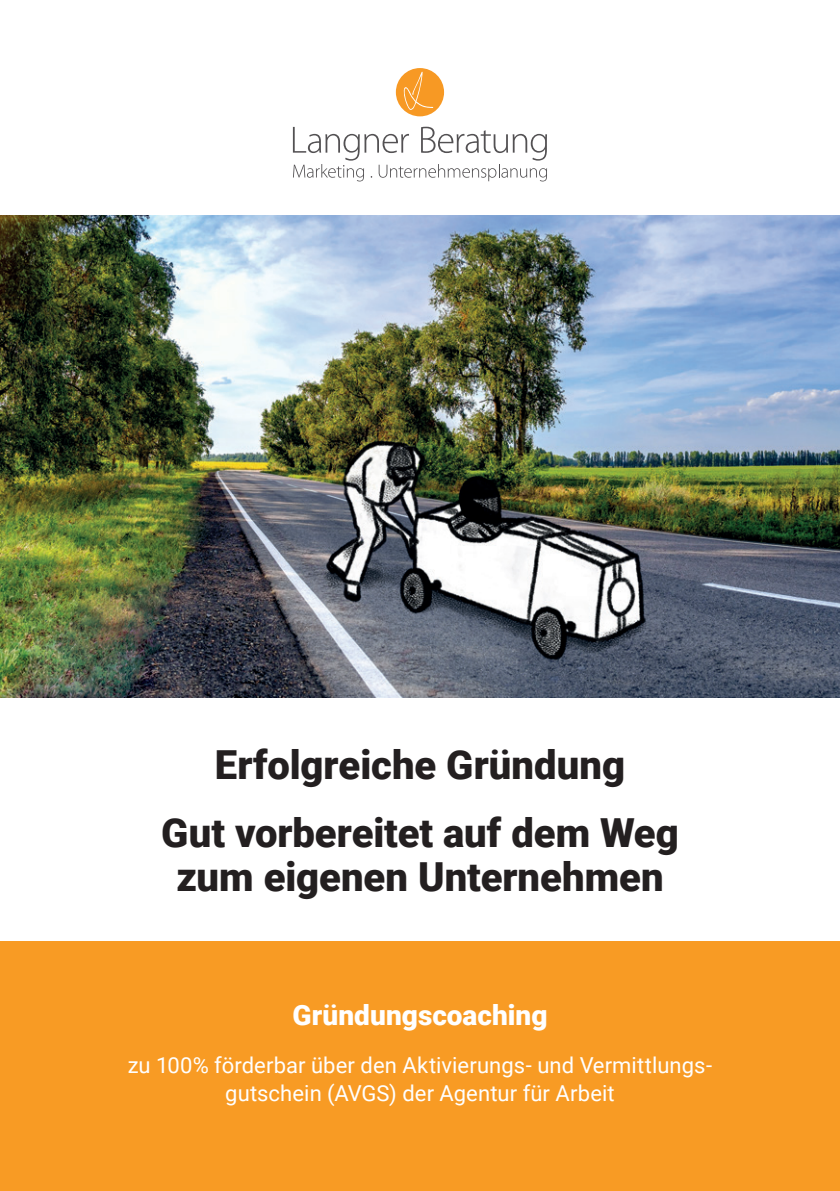
<style>
.page{position:relative;width:840px;height:1191px;background:#fff}
.page>*{position:absolute;margin:0;border:0;box-sizing:border-box;transform-origin:0 0}
.t1{font:900 40px/68px "Roboto";color:#231f20;text-align:center}
.t2{font:900 28px "Roboto";color:#fff}
.t3{font:22px/28px "Roboto";letter-spacing:.005em;color:#fff;text-align:center}
</style>
<div class="page">
<div style="left:0;top:941px;width:839px;height:250px;background:#f89b24"></div>
<div style="left:395px;top:68px;width:49px;height:48px;background:#f79924;border-radius:50%"></div>
<svg style="left:403px;top:72px;width:30px;height:38px"></svg>
<svg style="left:293px;top:127px;width:253px;height:54px"></svg>
<img style="left:0;top:215px;width:839px;height:482px">
<h1 class="t1" style="left:161px;top:729px;width:518px">Erfolgreiche Gründung<br>Gut vorbereitet auf dem Weg</h1>
<h1 class="t1" style="left:176px;top:841px;width:488px">zum eigenen Unternehmen</h1>
<p class="t2" style="left:292px;top:995px;width:256px">Gründungscoaching</p>
<p class="t3" style="left:128px;top:1050px;width:585px">zu 100% förderbar über den Aktivierungs- und Vermittlungs&shy;gutschein (AVGS) der Agentur für Arbeit</p>
</div>
